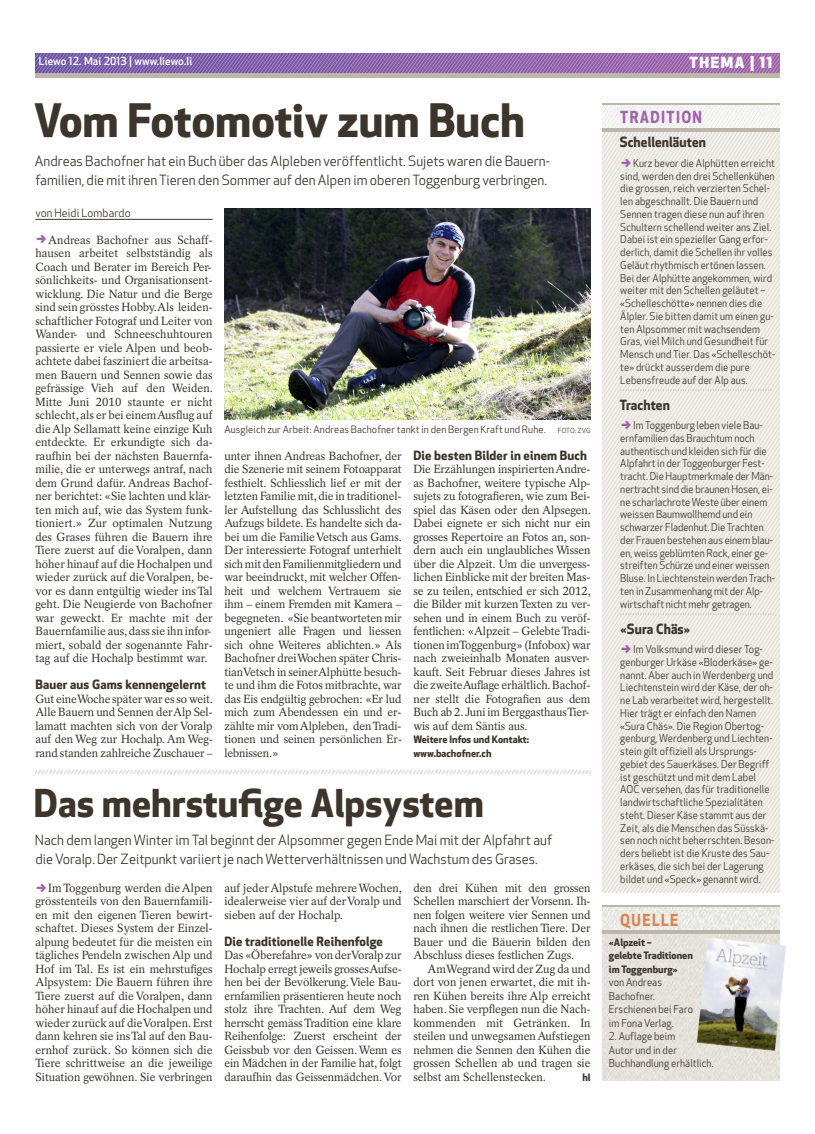
<style>
.page{position:relative;width:815px;height:1134px;background:#fff}
.page>*{position:absolute;margin:0;border:0;box-sizing:border-box;transform-origin:0 0}
.t1{font:700 45px "Apex New";color:#3c352c}
.t2{font:700 37.5px "Apex New";color:#3c352c}
.t3{font:700 16.25px "Apex New";letter-spacing:.09em;color:#a163ab;scale:.9 1}
.t4{font:700 16.25px "Apex New";letter-spacing:.1em;color:#db8554;scale:.9 1}
.t5{font:800 15px "Apex New";letter-spacing:.1em;color:#fff}
.t6{font:13.75px/18.8px "Apex New";color:#3c352c}
.t7{font:700 13.75px "Apex New";letter-spacing:.01em;color:#3c352c;scale:.95 1}
.t8{font:700 12.5px "Apex New";letter-spacing:.01em;color:#3c352c}
.t9{font:11.88px/13.5px "Rotation";color:#3c352c;text-align:justify}
.t10{font:11.25px "Apex New";letter-spacing:.01em;color:#3c352c}
.t11{font:500 10.88px "Apex New";letter-spacing:.01em;color:#fff}
.t12{font:10.62px/12.8px "Apex New";letter-spacing:.01em;color:#3c352c;scale:.95 1}
.t13{font:700 10px/13.5px "Apex New";color:#3c352c}
.t14{font:10px "Apex New";letter-spacing:.01em;color:#3c352c}
.s1{font-family:"FF Dingbitts Arrows One";font-size:15px;color:#a163ab}
.s2{font-size:6.88px}
</style>
<div class="page">
<hr style="left:35px;top:219px;width:178px;height:1px;background:#3c352c">
<img style="left:224px;top:209px;width:367px;height:210px">
<svg style="left:35px;top:770px;width:556px;height:4px"></svg>
<svg style="left:603px;top:103px;width:177px;height:789px;background:#ebe9e4"></svg>
<hr style="left:603px;top:128px;width:177px;height:3px;background:#bdb7ab">
<svg style="left:35px;top:53px;width:745px;height:21px;background:#926daf"></svg>
<hr style="left:35px;top:74px;width:745px;height:4px;background:#bdb7ab">
<div style="left:602px;top:932px;width:178px;height:149px;background:#eae6de"></div>
<div style="left:602px;top:905px;width:178px;height:29px;background:#eaeae7"></div>
<hr style="left:602px;top:905px;width:178px;height:2px;background:#bdb7ab">
<hr style="left:602px;top:930px;width:178px;height:4px;background:#bdb7ab">
<img style="left:697px;top:938px;width:89px;height:113px">
<p class="t11" style="left:39px;top:57px;width:155px">Liewo 12. Mai 2013 | www.liewo.li</p>
<p class="t5" style="left:689px;top:57px;width:84px">THEMA | 11</p>
<h1 class="t1" style="left:34px;top:103px;width:492px">Vom Fotomotiv zum Buch</h1>
<p class="t6" style="left:35px;top:153px;width:517px">Andreas Bachofner hat ein Buch über das Alpleben veröffentlicht. Sujets waren die Bauern&shy;familien, die mit ihren Tieren den Sommer auf den Alpen im oberenToggenburg verbringen.</p>
<p class="t10" style="left:35px;top:208px;width:97px">von Heidi Lombardo</p>
<p class="t9" style="left:35px;top:234px;width:179px;text-align:left"><span class="s1">D</span>Andreas Bachofner aus Schaff&shy;hausen arbeitet selbstständig als Coach und Berater im Bereich Per&shy;sönlichkeits- und Organisationsent&shy;wicklung. Die Natur und die Berge sind sein grösstes Hobby.Als leiden&shy;schaftlicher Fotograf und Leiter von Wander- und Schneeschuhtouren passierte er viele Alpen und beob&shy;achtete dabei fasziniert die arbeitsa&shy;men Bauern und Sennen sowie das gefrässige Vieh auf den Weiden.<br>Mitte Juni 2010 staunte er nicht schlecht, als er bei einemAusflug auf dieAlp Sellamatt keine einzige Kuh entdeckte. Er erkundigte sich da&shy;raufhin bei der nächsten Bauernfa&shy;milie, die er unterwegs antraf, nach dem Grund dafür. Andreas Bachof&shy;ner berichtet: «Sie lachten und klär&shy;ten mich auf, wie das System funk&shy;tioniert.» Zur optimalen Nutzung des Grases führen die Bauern ihre Tiere zuerst auf die Voralpen, dann höher hinauf auf die Hochalpen und wieder zurück auf dieVoralpen, be&shy;vor es dann entgültig wieder insTal geht. Die Neugierde von Bachofner war geweckt. Er machte mit der Bauernfamilie aus,dass sie ihn infor&shy;miert, sobald der sogenannte Fahr&shy;tag auf die Hochalp bestimmt war.</p>
<p class="t8" style="left:35px;top:680px;width:172px">Bauer aus Gams kennengelernt</p>
<p class="t9" style="left:35px;top:693px;width:179px">Gut eineWoche später war es so weit.<br>Alle Bauern und Sennen derAlp Sel&shy;lamatt machten sich von der Voralp auf den Weg zur Hochalp. Am Weg&shy;rand standen zahlreiche Zuschauer –</p>
<p class="t14" style="left:224px;top:425px;width:368px">Ausgleich zur Arbeit: Andreas Bachofner tankt in den Bergen Kraft und Ruhe. <span class="s2">FOTO: ZVG</span></p>
<p class="t9" style="left:224px;top:450px;width:179px">unter ihnen Andreas Bachofner, der die Szenerie mit seinem Fotoapparat festhielt. Schliesslich lief er mit der letzten Familie mit,die in traditionel&shy;ler Aufstellung das Schlusslicht des Aufzugs bildete. Es handelte sich da&shy;bei um die FamilieVetsch aus Gams.<br>Der interessierte Fotograf unterhielt sich mit den Familienmitgliedern und war beeindruckt, mit welcher Offen&shy;heit und welchem Vertrauem sie ihm – einem Fremden mit Kamera – begegneten. «Sie beantworteten mir ungeniert alle Fragen und liessen sich ohne Weiteres ablichten.» Als Bachofner dreiWochen später Chris&shy;tianVetsch in seinerAlphütte besuch&shy;te und ihm die Fotos mitbrachte, war das Eis endgültig gebrochen: «Er lud mich zum Abendessen ein und er&shy;zählte mir vomAlpleben, denTradi&shy;tionen und seinen persönlichen Er&shy;lebnissen.»</p>
<p class="t8" style="left:413px;top:450px;width:175px">Die besten Bilder in einem Buch</p>
<p class="t9" style="left:413px;top:463px;width:179px;text-align:left">Die Erzählungen inspiriertenAndre&shy;as Bachofner, weitere typische Alp&shy;sujets zu fotografieren, wie zum Bei&shy;spiel das Käsen oder den Alpsegen.<br>Dabei eignete er sich nicht nur ein grosses Repertoire an Fotos an, son&shy;dern auch ein unglaubliches Wissen über die Alpzeit. Um die unvergess&shy;lichen Einblicke mit der breiten Mas&shy;se zu teilen, entschied er sich 2012, die Bilder mit kurzenTexten zu ver&shy;sehen und in einem Buch zu veröf&shy;fentlichen: «Alpzeit – GelebteTradi&shy;tionen imToggenburg» (Infobox) war nach zweieinhalb Monaten ausver&shy;kauft. Seit Februar dieses Jahres ist die zweiteAuflage erhältlich.Bachof&shy;ner stellt die Fotografien aus dem Buch ab 2. Juni im BerggasthausTier&shy;wis auf dem Säntis aus.</p>
<p class="t13" style="left:413px;top:734px;width:117px">Weitere Infos und Kontakt: www.bachofner.ch</p>
<h2 class="t2" style="left:34px;top:789px;width:451px">Das mehrstufige Alpsystem</h2>
<p class="t6" style="left:35px;top:832px;width:519px">Nach dem langen Winter imTal beginnt der Alpsommer gegen Ende Mai mit der Alpfahrt auf dieVoralp. Der Zeitpunkt variiert je nach Wetterverhältnissen und Wachstum des Grases.</p>
<p class="t9" style="left:35px;top:882px;width:179px"><span class="s1">D</span>Im Toggenburg werden dieAlpen grösstenteils von den Bauernfamili&shy;en mit den eigenen Tieren bewirt&shy;schaftet. Dieses System der Einzel&shy;alpung bedeutet für die meisten ein tägliches Pendeln zwischenAlp und Hof im Tal. Es ist ein mehrstufiges Alpsystem: Die Bauern führen ihre Tiere zuerst auf die Voralpen, dann höher hinauf auf die Hochalpen und wieder zurück auf dieVoralpen. Erst dann kehren sie insTal auf den Bau&shy;ernhof zurück. So können sich die Tiere schrittweise an die jeweilige Situation gewöhnen. Sie verbringen</p>
<p class="t9" style="left:224px;top:882px;width:179px">auf jederAlpstufe mehrereWochen, idealerweise vier auf derVoralp und sieben auf der Hochalp.</p>
<p class="t9" style="left:413px;top:882px;width:179px">den drei Kühen mit den grossen Schellen marschiert derVorsenn. Ih&shy;nen folgen weitere vier Sennen und nach ihnen die restlichen Tiere. Der Bauer und die Bäuerin bilden den Abschluss dieses festlichen Zugs.</p>
<p class="t9" style="left:413px;top:963px;width:179px;text-indent:14px">AmWegrand wird der Zug da und dort von jenen erwartet, die mit ih&shy;ren Kühen bereits ihre Alp erreicht haben. Sie verpflegen nun die Nach&shy;kommenden mit Getränken. In steilen und unwegsamenAufstiegen nehmen die Sennen den Kühen die grossen Schellen ab und tragen sie selbst am Schellenstecken.</p>
<p class="t8" style="left:224px;top:936px;width:160px">Die traditionelle Reihenfolge</p>
<p class="t9" style="left:224px;top:949px;width:179px">Das «Öberefahre» von derVoralp zur Hochalp erregt jeweils grossesAufse&shy;hen bei der Bevölkerung.Viele Bau&shy;ernfamilien präsentieren heute noch stolz ihre Trachten. Auf dem Weg herrscht gemäss Tradition eine klare Reihenfolge: Zuerst erscheint der Geissbub vor den Geissen.Wenn es ein Mädchen in der Familie hat, folgt daraufhin das Geissenmädchen.Vor</p>
<p class="t13" style="left:582px;top:1071px;width:10px">hl</p>
<h3 class="t3" style="left:620px;top:111px;width:92px">TRADITION</h3>
<p class="t7" style="left:620px;top:137px;width:92px">Schellenläuten</p>
<p class="t12" style="left:620px;top:158px;width:165px"><span class="s1">D</span>Kurz bevor die Alphütten erreicht sind, werden den drei Schellenkühen die grossen, reich verzierten Schel&shy;len abgeschnallt. Die Bauern und Sennen tragen diese nun auf ihren Schultern schellend weiter ans Ziel.<br>Dabei ist ein spezieller Gang erfor&shy;derlich, damit die Schellen ihr volles Geläut rhythmisch ertönen lassen.<br>Bei der Alphütte angekommen, wird weiter mit den Schellen geläutet – «Schelleschötte» nennen dies die Älpler. Sie bitten damit um einen gu&shy;ten Alpsommer mit wachsendem Gras, viel Milch und Gesundheit für Mensch und Tier. Das «Schelleschöt&shy;te» drückt ausserdem die pure Lebensfreude auf der Alp aus.</p>
<p class="t7" style="left:620px;top:399px;width:54px">Trachten</p>
<p class="t12" style="left:620px;top:420px;width:164px"><span class="s1">D</span>ImToggenburg leben viele Bau&shy;ernfamilien das Brauchtum noch authentisch und kleiden sich für die Alpfahrt in derToggenburger Fest&shy;tracht. Die Hauptmerkmale der Män&shy;nertracht sind die braunen Hosen, ei&shy;ne scharlachrote Weste über einem weissen Baumwollhemd und ein schwarzer Fladenhut. DieTrachten der Frauen bestehen aus einem blau&shy;en, weiss geblümten Rock, einer ge&shy;streiften Schürze und einer weissen Bluse. In Liechtenstein werdenTrach&shy;ten in Zusammenhang mit der Alp&shy;wirtschaft nicht mehr getragen.</p>
<p class="t7" style="left:620px;top:623px;width:75px">«Sura Chäs»</p>
<p class="t12" style="left:620px;top:644px;width:164px"><span class="s1">D</span>Im Volksmund wird dieser Tog&shy;genburger Urkäse «Bloderkäse» ge&shy;nannt. Aber auch in Werdenberg und Liechtenstein wird der Käse, der oh&shy;ne Lab verarbeitet wird, hergestellt.<br>Hier trägt er einfach den Namen «Sura Chäs». Die Region Obertog&shy;genburg, Werdenberg und Liechten&shy;stein gilt offiziell als Ursprungs&shy;gebiet des Sauerkäses. Der Begriff ist geschützt und mit dem Label AOC versehen, das für traditionelle landwirtschaftliche Spezialitäten steht. Dieser Käse stammt aus der Zeit, als die Menschen das Süsskä&shy;sen noch nicht beherrschten. Beson&shy;ders beliebt ist die Kruste des Sau&shy;erkäses, die sich bei der Lagerung bildet und «Speck» genannt wird.</p>
<h3 class="t4" style="left:620px;top:913px;width:66px">QUELLE</h3>
<p class="t13" style="left:609px;top:936px;width:85px">«Alpzeit –<br>gelebte Traditionen im Toggenburg»</p>
<p class="t12" style="left:609px;top:977px;width:90px;line-height:13.5px">von Andreas<br>Bachofner.<br>Erschienen bei Faro im Fona Verlag.</p>
<p class="t12" style="left:609px;top:1031px;width:112px;line-height:13.5px">2. Auflage beim<br>Autor und in der<br>Buchhandlung erhältlich.</p>
</div>
